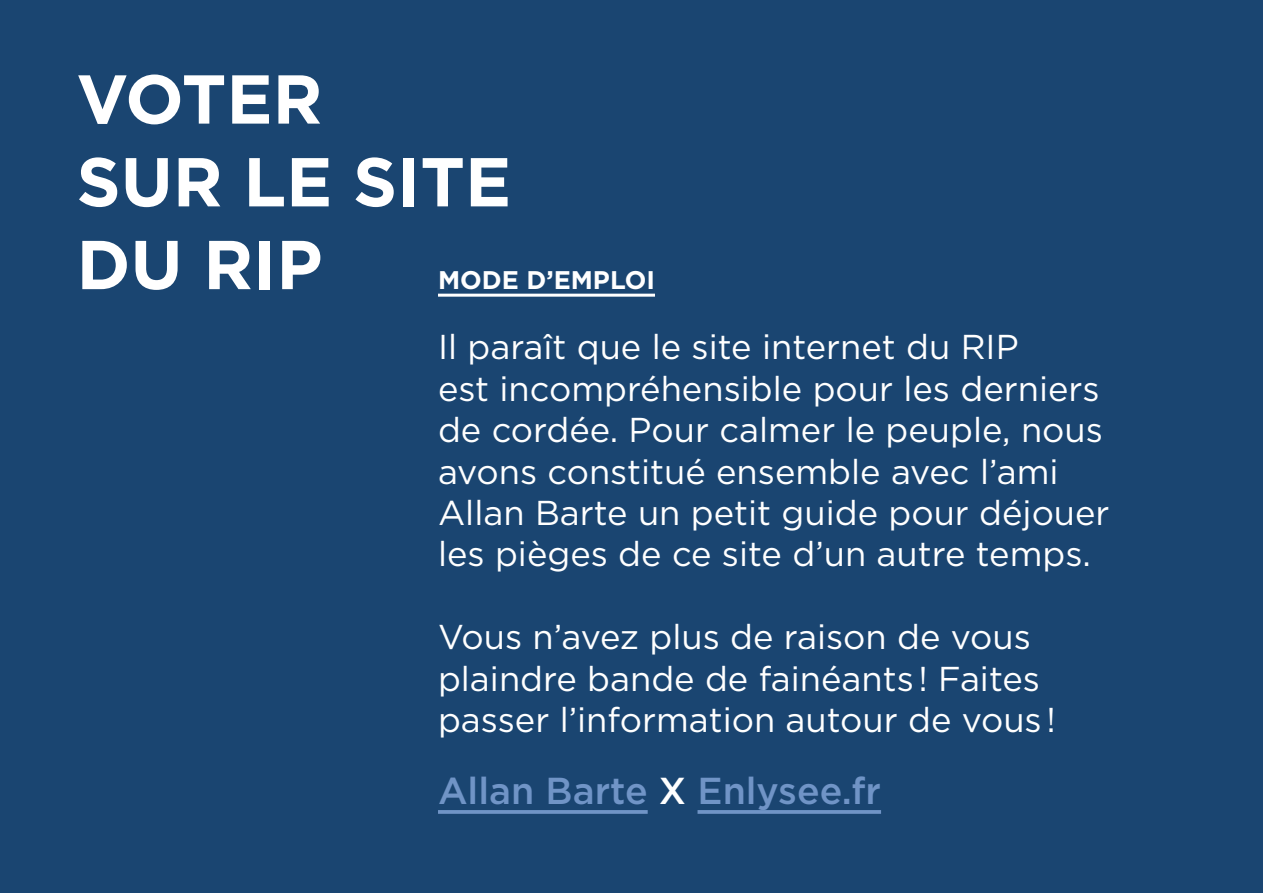
<style>
.page{position:relative;width:1263px;height:893px;background:#1a4571}
.page>*{position:absolute;margin:0;border:0;box-sizing:border-box;transform-origin:0 0}
.t1{font:700 69px/82.8px "Gotham";color:#fff}
.t2{font:500 37.5px "Gotham";color:#7094c6}
.t3{font:34.5px/41.4px "Gotham";color:#fff}
.t4{font:700 25.5px "Gotham";color:#fff}
.s1{color:#fff}
</style>
<div class="page">
<hr style="left:438px;top:294px;width:217px;height:3px;background:#fff">
<hr style="left:438px;top:810px;width:210px;height:4px;background:#698ec0">
<hr style="left:697px;top:810px;width:184px;height:4px;background:#698ec0">
<h1 class="t1" style="left:77px;top:57px;width:436px">VOTER<br>SUR LE SITE<br>DU RIP</h1>
<p class="t4" style="left:438px;top:263px;width:187px">MODE D’EMPLOI</p>
<p class="t3" style="left:438px;top:326px;width:673px">Il paraît que le site internet du RIP<br>est incompréhensible pour les derniers de cordée. Pour calmer le peuple, nous avons constitué ensemble avec l’ami Allan Barte un petit guide pour déjouer les pièges de ce site d’un autre temps.</p>
<p class="t3" style="left:438px;top:615px;width:619px">Vous n’avez plus de raison de vous plaindre bande de fainéants ! Faites passer l’information autour de vous !</p>
<p class="t2" style="left:438px;top:767px;width:445px">Allan Barte <span class="s1">X</span> Enlysee.fr</p>
</div>
